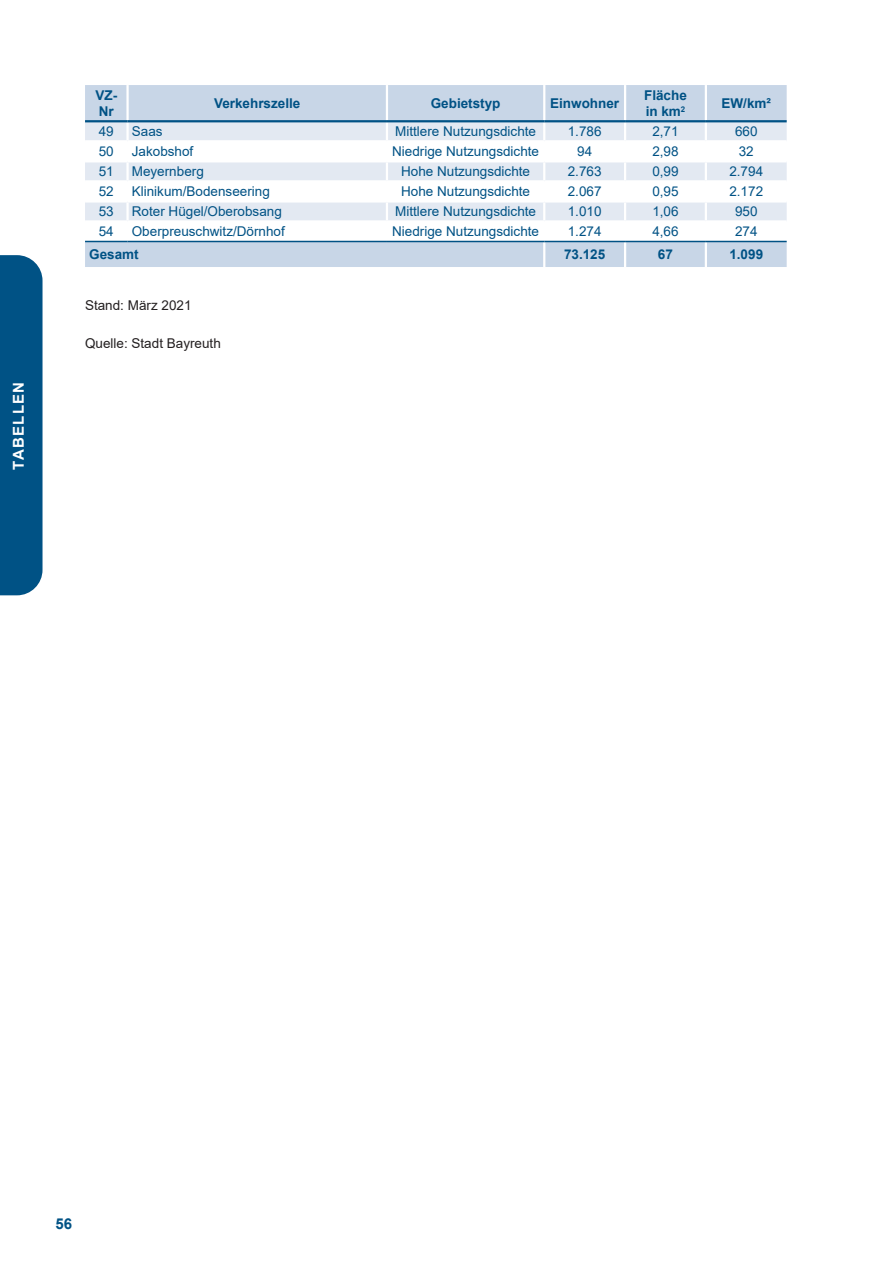
<style>
.page{position:relative;width:893px;height:1263px;background:#fff}
.page>*{position:absolute;margin:0;border:0;box-sizing:border-box;transform-origin:0 0}
.t1{font:700 15px "Arial";color:#fff}
.t2{font:700 15px "Arial";color:#005285}
.t3{font:13.5px "Arial";color:#005285}
.t4{font:700 13.5px/16.2px "Arial";color:#005285}
.Fließtext_ohne_2Spalten{font:13.5px "Arial";color:#231f20}
</style>
<div class="page">
<div style="left:0;top:255px;width:43px;height:340px;background:#005285"></div>
<svg style="left:85px;top:85px;width:702px;height:182px"></svg>
<hr style="left:543px;top:242px;width:2px;height:25px;background:#fff">
<hr style="left:624px;top:242px;width:2px;height:25px;background:#fff">
<hr style="left:705px;top:242px;width:2px;height:25px;background:#fff">
<hr style="left:85px;top:120px;width:43px;height:2px;background:#005285">
<hr style="left:128px;top:120px;width:259px;height:2px;background:#005285">
<hr style="left:387px;top:120px;width:157px;height:2px;background:#005285">
<hr style="left:544px;top:120px;width:81px;height:2px;background:#005285">
<hr style="left:625px;top:120px;width:81px;height:2px;background:#005285">
<hr style="left:706px;top:120px;width:81px;height:2px;background:#005285">
<hr style="left:85px;top:241px;width:43px;height:1px;background:#005285">
<hr style="left:128px;top:241px;width:259px;height:1px;background:#005285">
<hr style="left:387px;top:241px;width:157px;height:1px;background:#005285">
<hr style="left:544px;top:241px;width:81px;height:1px;background:#005285">
<hr style="left:625px;top:241px;width:81px;height:1px;background:#005285">
<hr style="left:706px;top:241px;width:81px;height:1px;background:#005285">
<p class="t1" style="left:8px;top:470px;width:88px;rotate:-90deg">Tabellen</p>
<p class="t4" style="left:95px;top:87px;width:23px">VZ-<br>Nr</p>
<p class="t4" style="left:214px;top:95px;width:88px">Verkehrszelle</p>
<p class="t4" style="left:431px;top:95px;width:71px">Gebietstyp</p>
<p class="t4" style="left:550px;top:95px;width:71px">Einwohner</p>
<p class="t4" style="left:644px;top:87px;width:44px">Fläche in km<sup>2</sup></p>
<p class="t4" style="left:721px;top:95px;width:51px">EW/km²</p>
<p class="t3" style="left:99px;top:122px;width:17px">49</p>
<p class="t3" style="left:132px;top:122px;width:32px">Saas</p>
<p class="t3" style="left:395px;top:122px;width:143px">Mittlere Nutzungsdichte</p>
<p class="t3" style="left:568px;top:122px;width:35px">1.786</p>
<p class="t3" style="left:652px;top:122px;width:28px">2,71</p>
<p class="t3" style="left:735px;top:122px;width:24px">660</p>
<p class="t3" style="left:99px;top:142px;width:17px">50</p>
<p class="t3" style="left:132px;top:142px;width:63px">Jakobshof</p>
<p class="t3" style="left:392px;top:142px;width:149px">Niedrige Nutzungsdichte</p>
<p class="t3" style="left:577px;top:142px;width:17px">94</p>
<p class="t3" style="left:652px;top:142px;width:28px">2,98</p>
<p class="t3" style="left:739px;top:142px;width:17px">32</p>
<p class="t3" style="left:99px;top:162px;width:17px">51</p>
<p class="t3" style="left:132px;top:162px;width:74px">Meyernberg</p>
<p class="t3" style="left:401px;top:162px;width:131px">Hohe Nutzungsdichte</p>
<p class="t3" style="left:568px;top:162px;width:35px">2.763</p>
<p class="t3" style="left:652px;top:162px;width:28px">0,99</p>
<p class="t3" style="left:729px;top:162px;width:35px">2.794</p>
<p class="t3" style="left:99px;top:182px;width:17px">52</p>
<p class="t3" style="left:132px;top:182px;width:140px">Klinikum/Bodenseering</p>
<p class="t3" style="left:401px;top:182px;width:131px">Hohe Nutzungsdichte</p>
<p class="t3" style="left:568px;top:182px;width:35px">2.067</p>
<p class="t3" style="left:652px;top:182px;width:28px">0,95</p>
<p class="t3" style="left:729px;top:182px;width:35px">2.172</p>
<p class="t3" style="left:99px;top:202px;width:17px">53</p>
<p class="t3" style="left:132px;top:202px;width:152px">Roter Hügel/Oberobsang</p>
<p class="t3" style="left:395px;top:202px;width:143px">Mittlere Nutzungsdichte</p>
<p class="t3" style="left:568px;top:202px;width:35px">1.010</p>
<p class="t3" style="left:652px;top:202px;width:28px">1,06</p>
<p class="t3" style="left:735px;top:202px;width:24px">950</p>
<p class="t3" style="left:99px;top:222px;width:17px">54</p>
<p class="t3" style="left:132px;top:222px;width:155px">Oberpreuschwitz/Dörnhof</p>
<p class="t3" style="left:392px;top:222px;width:149px">Niedrige Nutzungsdichte</p>
<p class="t3" style="left:568px;top:222px;width:35px">1.274</p>
<p class="t3" style="left:652px;top:222px;width:28px">4,66</p>
<p class="t3" style="left:735px;top:222px;width:24px">274</p>
<p class="t4" style="left:89px;top:246px;width:51px">Gesamt</p>
<p class="t4" style="left:564px;top:246px;width:43px">73.125</p>
<p class="t4" style="left:658px;top:246px;width:17px">67</p>
<p class="t4" style="left:729px;top:246px;width:35px">1.099</p>
<p class="Fließtext_ohne_2Spalten" style="left:85px;top:296px;width:108px">Stand: März 2021</p>
<p class="Fließtext_ohne_2Spalten" style="left:85px;top:333px;width:137px">Quelle: Stadt Bayreuth</p>
<p class="t2" style="left:55px;top:1213px;width:18px">56</p>
</div>
